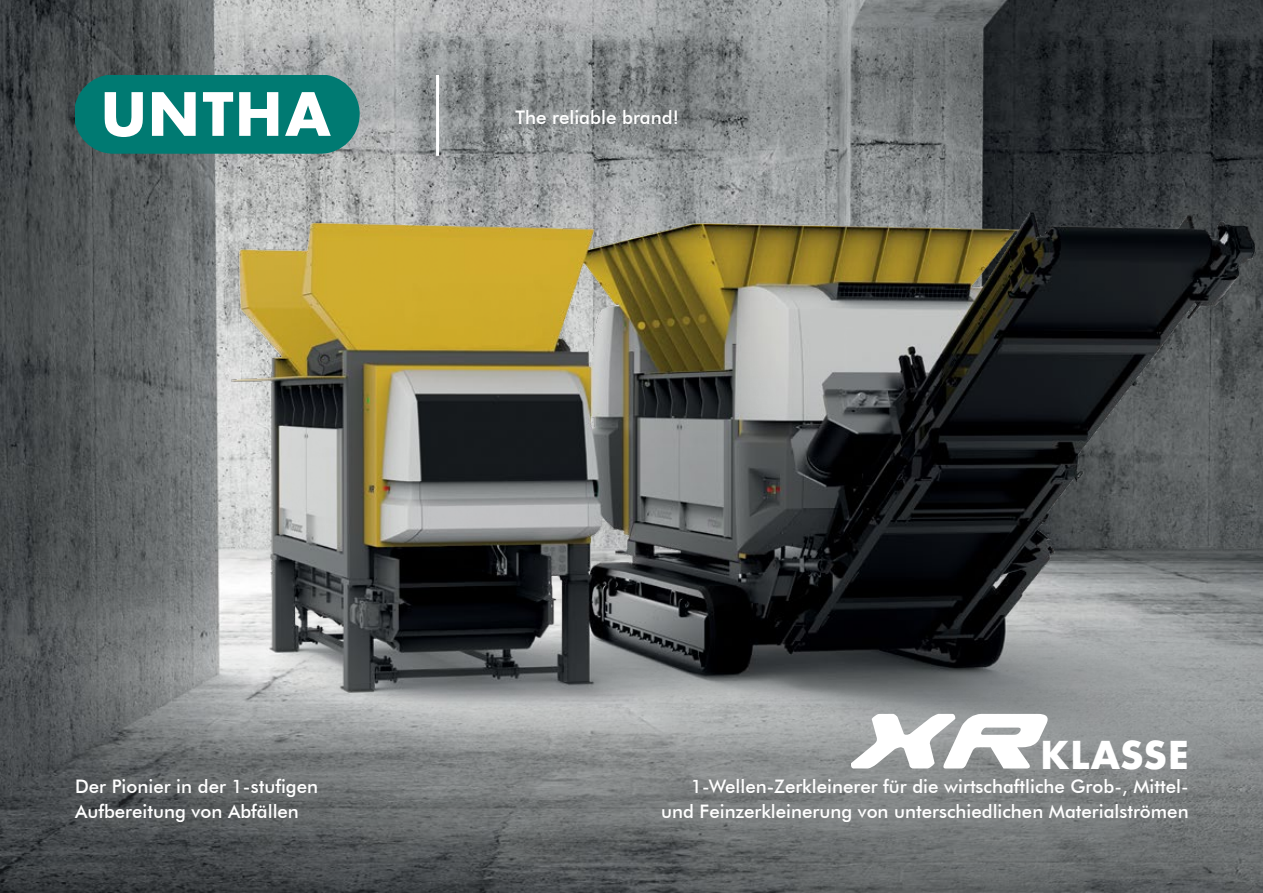
<style>
.page{position:relative;width:1263px;height:893px;background:#fff}
.page>*{position:absolute;margin:0;border:0;box-sizing:border-box;transform-origin:0 0}
.t1{font:700 42.3px "Futura PT";letter-spacing:.01em;color:#fff}
.t2{font:500 18.75px "Futura BT";color:#fff}
.t3{font:500 18.6px/25.5px "Futura BT";color:#fff;text-align:right}
.s1{font-family:"Sea Dog 2001";font-weight:400;font-style:italic;font-size:76.5px}
</style>
<div class="page">
<img style="left:0;top:0;width:1263px;height:893px">
<svg style="left:75px;top:75px;width:285px;height:79px"></svg>
<hr style="left:436px;top:75px;width:3px;height:81px;background:#fff">
<p class="t2" style="left:515px;top:106px;width:165px">The reliable brand!</p>
<p class="t3" style="left:75px;top:773px;width:245px;text-align:left">Der Pionier in der 1-stufigen<br>Aufbereitung von Abfällen</p>
<h1 class="t1" style="left:844px;top:727px;width:346px"><span class="s1">XR</span>KLASSE</h1>
<p class="t3" style="left:661px;top:773px;width:529px">1-Wellen-Zerkleinerer für die wirtschaftliche Grob-, Mittel&shy;und Feinzerkleinerung von unterschiedlichen Materialströmen</p>
</div>
